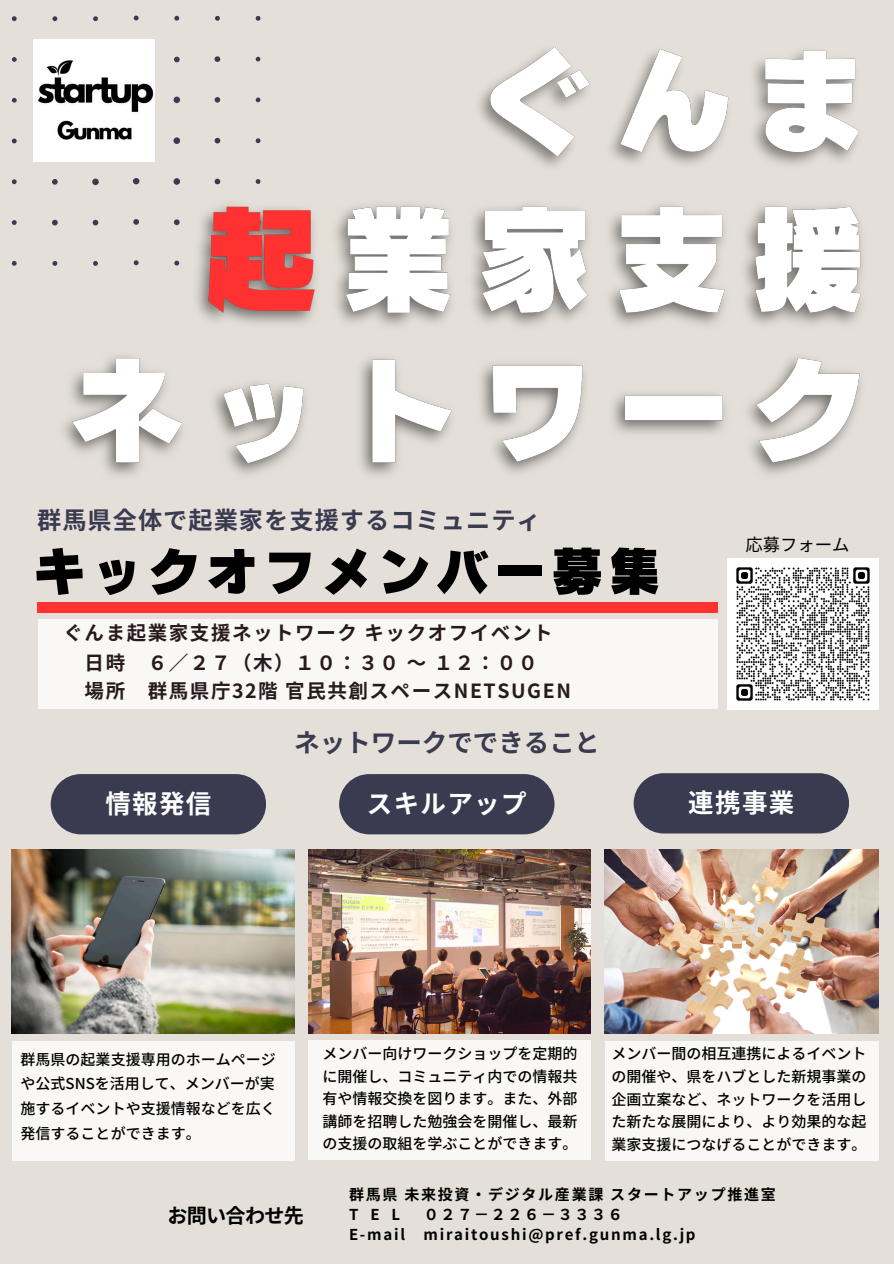
<style>
.page{position:relative;width:894px;height:1264px;background:#fff}
.page>*{position:absolute;margin:0;border:0;box-sizing:border-box;transform-origin:0 0}
.t1{font:52.5px "Canva Rodin Cattleya Pro UB";letter-spacing:.095em;color:#000}
.t2{font:700 25.5px "Noto Sans CJ Ksc";letter-spacing:.05em;color:#fff}
.t3{font:700 25.5px "Noto Sans JP";color:#3a3a50}
.t4{font:700 24.15px "Noto Sans JP";letter-spacing:.045em;color:#3a3a50}
.t5{font:700 20.1px "Noto Sans JP";letter-spacing:-.035em;color:#000}
.t6{font:700 19.5px/30.3px "Noto Sans JP";letter-spacing:.08em;color:#271a1e;text-align:center}
.t7{font:17.4px "Noto Sans JP";color:#000}
.t8{font:500 15px/22.5px "Noto Sans JP";color:#000;text-align:justify}
.t9{font:700 15px "Noto Sans JP";letter-spacing:.115em;color:#000}
</style>
<div class="page">
<div style="left:0;top:0;width:893px;height:1263px;background:#e4dfd8"></div>
<svg style="left:12px;top:16px;width:248px;height:249px"></svg>
<img style="left:308px;top:849px;width:282px;height:184px">
<img style="left:33px;top:40px;width:122px;height:121px">
<img style="left:12px;top:849px;width:282px;height:184px">
<img style="left:604px;top:849px;width:274px;height:184px">
<img style="left:727px;top:558px;width:151px;height:151px">
<div style="left:51px;top:774px;width:215px;height:60px;background:#3a3a50;border-radius:30px"></div>
<div style="left:339px;top:774px;width:215px;height:60px;background:#3a3a50;border-radius:30px"></div>
<div style="left:633px;top:773px;width:215px;height:60px;background:#3a3a50;border-radius:30px"></div>
<img style="left:479px;top:47px;width:381px;height:119px">
<img style="left:183px;top:191px;width:680px;height:135px">
<div style="left:12px;top:1041px;width:282px;height:119px;background:#f9f8f6"></div>
<img style="left:64px;top:356px;width:797px;height:120px">
<div style="left:308px;top:1040px;width:283px;height:119px;background:#f9f8f6"></div>
<div style="left:37px;top:602px;width:680px;height:11px;background:#ff3131"></div>
<div style="left:604px;top:1041px;width:274px;height:119px;background:#f9f8f6"></div>
<div style="left:38px;top:619px;width:679px;height:90px;background:#f9f8f6"></div>
<h3 class="t4" style="left:37px;top:501px;width:505px">群馬県全体で起業家を支援するコミュニティ</h3>
<h3 class="t1" style="left:33px;top:544px;width:629px">キックオフメンバー募集</h3>
<p class="t6" style="left:63px;top:616px;width:490px">ぐんま起業家支援ネットワークキックオフイベント日時 ６／２７（木）１０：３０～１２：００</p>
<p class="t6" style="left:85px;top:675px;width:487px">場所 群馬県庁32階官民共創スペースNETSUGEN</p>
<h3 class="t3" style="left:294px;top:722px;width:307px">ネットワークでできること</h3>
<p class="t7" style="left:745px;top:530px;width:105px">応募フォーム</p>
<h6 class="t2" style="left:105px;top:783px;width:106px">情報発信</h6>
<p class="t2" style="left:367px;top:783px;width:161px">スキルアップ</p>
<h3 class="t2" style="left:688px;top:782px;width:107px">連携事業</h3>
<p class="t8" style="left:21px;top:1045px;width:256px;line-height:24.8px">群馬県の起業支援専用のホームページや公式SNSを活用して、メンバーが実施するイベントや支援情報などを広く発信することができます。</p>
<p class="t5" style="left:167px;top:1199px;width:138px">お問い合わせ先</p>
<h5 class="t8" style="left:322px;top:1041px;width:256px">メンバー向けワークショップを定期的に開催し、コミュニティ内での情報共有や情報交換を図ります。また、外部講師を招聘した勉強会を開催し、最新の支援の取組を学ぶことができます。</h5>
<p class="t8" style="left:611px;top:1041px;width:256px">メンバー間の相互連携によるイベントの開催や、県をハブとした新規事業の企画立案など、ネットワークを活用した新たな展開により、より効果的な起業家支援につなげることができます。</p>
<p class="t9" style="left:349px;top:1182px;width:428px">群馬県未来投資・デジタル産業課スタートアップ推進室</p>
<p class="t9" style="left:349px;top:1202px;width:53px">TEL</p>
<p class="t9" style="left:424px;top:1202px;width:200px">０２７－２２６－３３３６</p>
<p class="t9" style="left:349px;top:1221px;width:348px">E-mail miraitoushi@pref.gunma.lg.jp</p>
</div>
